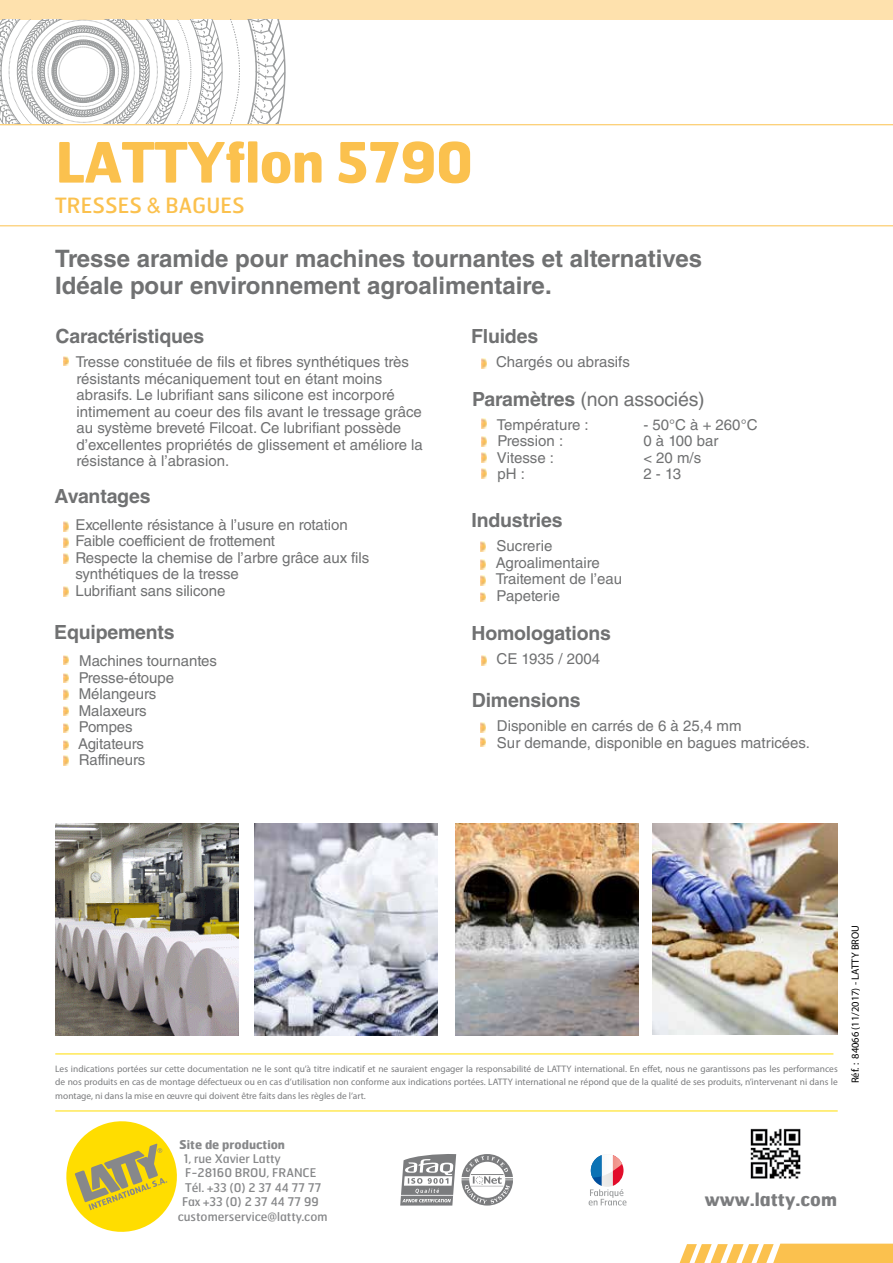
<style>
.page{position:relative;width:893px;height:1263px;background:#fff}
.page>*{position:absolute;margin:0;border:0;box-sizing:border-box;transform-origin:0 0}
.t1{font:700 55.5px "Hermes";letter-spacing:-.02em;color:#fbc14e}
.t2{font:700 24px/27px "Helvetica LT Std";color:#707172}
.t3{font:21px "Hermes";color:#fbc14e}
.t4{font:700 19.5px "Helvetica LT Std";letter-spacing:-.01em;color:#707172}
.t5{font:19.5px "Helvetica LT Std";letter-spacing:-.01em;color:#707172}
.t6{font:700 18px "Hermes";color:#7b7c7e}
.t7{font:15px/16.5px "Helvetica LT Std";color:#707172}
.t8{font:12px "Hermes";color:#87888a}
.t9{font:700 12px "Hermes";color:#87888a}
.t10{font:10.5px "Myriad Pro";color:#000}
.t11{font:9.45px/13.5px "Myriad Pro";color:#7b7c7e;text-align:justify}
.s1{font-family:"Arial"}
.s2{font-weight:700}
</style>
<div class="page">
<img style="left:455px;top:824px;width:183px;height:212px">
<div style="left:0;top:0;width:893px;height:20px;background:#fee1ad"></div>
<svg style="left:0;top:20px;width:286px;height:104px"></svg>
<svg style="left:0;top:124px;width:893px;height:102px"></svg>
<svg style="left:680px;top:1243px;width:213px;height:20px"></svg>
<svg style="left:400px;top:1154px;width:113px;height:51px"></svg>
<svg style="left:66px;top:1121px;width:111px;height:111px"></svg>
<hr style="left:55px;top:1110px;width:783px;height:1px;background:#fd0">
<hr style="left:55px;top:1053px;width:778px;height:1px;background:#fd0">
<svg style="left:589px;top:1155px;width:37px;height:50px"></svg>
<img style="left:750px;top:1128px;width:51px;height:51px">
<img style="left:55px;top:824px;width:183px;height:212px">
<img style="left:653px;top:824px;width:185px;height:210px">
<img style="left:255px;top:824px;width:182px;height:212px">
<svg style="left:481px;top:656px;width:5px;height:9px"></svg>
<svg style="left:480px;top:542px;width:5px;height:10px"></svg>
<svg style="left:480px;top:559px;width:5px;height:10px"></svg>
<svg style="left:480px;top:592px;width:5px;height:10px"></svg>
<svg style="left:480px;top:575px;width:5px;height:10px"></svg>
<svg style="left:482px;top:419px;width:5px;height:10px"></svg>
<svg style="left:482px;top:436px;width:5px;height:10px"></svg>
<svg style="left:482px;top:469px;width:5px;height:10px"></svg>
<svg style="left:482px;top:452px;width:5px;height:10px"></svg>
<svg style="left:64px;top:356px;width:5px;height:10px"></svg>
<svg style="left:64px;top:655px;width:5px;height:10px"></svg>
<svg style="left:64px;top:673px;width:5px;height:10px"></svg>
<svg style="left:63px;top:521px;width:6px;height:10px"></svg>
<svg style="left:63px;top:538px;width:5px;height:9px"></svg>
<svg style="left:63px;top:554px;width:5px;height:9px"></svg>
<svg style="left:63px;top:587px;width:5px;height:10px"></svg>
<svg style="left:482px;top:359px;width:5px;height:9px"></svg>
<svg style="left:64px;top:690px;width:5px;height:9px"></svg>
<svg style="left:64px;top:706px;width:5px;height:10px"></svg>
<svg style="left:64px;top:723px;width:5px;height:10px"></svg>
<svg style="left:64px;top:740px;width:5px;height:10px"></svg>
<svg style="left:64px;top:756px;width:5px;height:10px"></svg>
<svg style="left:480px;top:722px;width:6px;height:25px"></svg>
<h1 class="t1" style="left:55px;top:126px;width:419px">LATTYflon 5790</h1>
<h3 class="t3" style="left:55px;top:193px;width:191px">TRESSES <span class="s1">&amp;</span> BAGUES</h3>
<h2 class="t2" style="left:55px;top:244px;width:648px">Tresse aramide pour machines tournantes et alternatives<br>Idéale pour environnement agroalimentaire.</h2>
<h3 class="t4" style="left:55px;top:325px;width:150px">Caractéristiques</h3>
<p class="t7" style="left:76px;top:354px;width:349px">Tresse constituée de fils et fibres synthétiques très résistants mécaniquement tout en étant moins abrasifs. Le lubrifiant sans silicone est incorporé intimement au coeur des fils avant le tressage grâce au système breveté Filcoat. Ce lubrifiant possède d’excellentes propriétés de glissement et améliore la résistance à l’abrasion.</p>
<h3 class="t4" style="left:471px;top:325px;width:69px">Fluides</h3>
<p class="t7" style="left:496px;top:354px;width:135px">Chargés ou abrasifs</p>
<h3 class="t5" style="left:472px;top:388px;width:234px"><span class="s2">Paramètres</span> (non associés)</h3>
<p class="t7" style="left:497px;top:416px;width:93px">Température :</p>
<p class="t7" style="left:643px;top:416px;width:116px">- 50°C à + 260°C</p>
<p class="t7" style="left:498px;top:433px;width:67px">Pression :</p>
<p class="t7" style="left:643px;top:433px;width:77px">0 à 100 bar</p>
<p class="t7" style="left:497px;top:449px;width:59px">Vitesse :</p>
<p class="t7" style="left:643px;top:449px;width:59px">&lt; 20 m/s</p>
<p class="t7" style="left:498px;top:466px;width:29px">pH :</p>
<p class="t7" style="left:643px;top:466px;width:39px">2 - 13</p>
<h3 class="t4" style="left:55px;top:484px;width:97px">Avantages</h3>
<p class="t7" style="left:75px;top:516px;width:295px">Excellente résistance à l’usure en rotation Faible coefficient de frottement<br>Respecte la chemise de l’arbre grâce aux fils synthétiques de la tresse<br>Lubrifiant sans silicone</p>
<h3 class="t4" style="left:54px;top:620px;width:122px">Equipements</h3>
<p class="t7" style="left:78px;top:653px;width:140px">Machines tournantes<br>Presse-étoupe<br>Mélangeurs<br>Malaxeurs<br>Pompes<br>Agitateurs<br>Raffineurs</p>
<h3 class="t4" style="left:471px;top:509px;width:93px">Industries</h3>
<p class="t7" style="left:496px;top:538px;width:128px">Sucrerie<br>Agroalimentaire<br>Traitement de l’eau<br>Papeterie</p>
<h3 class="t4" style="left:471px;top:622px;width:141px">Homologations</h3>
<p class="t7" style="left:496px;top:651px;width:105px">CE 1935 / 2004</p>
<h3 class="t4" style="left:472px;top:688px;width:110px">Dimensions</h3>
<p class="t7" style="left:497px;top:717px;width:314px">Disponible en carrés de 6 à 25,4 mm<br>Sur demande, disponible en bagues matricées.</p>
<p class="t11" style="left:55px;top:1062px;width:784px">Les indications portées sur cette documentation ne le sont qu’à titre indicatif et ne sauraient engager la responsabilité de LATTY international. En effet, nous ne garantissons pas les performances de nos produits en cas de montage défectueux ou en cas d’utilisation non conforme aux indications portées. LATTY international ne répond que de la qualité de ses produits, n’intervenant ni dans le montage, ni dans la mise en œuvre qui doivent être faits dans les règles de l’art.</p>
<p class="t10" style="left:849px;top:1083px;width:160px;rotate:-90deg">Réf. : 84066 (11/2017) - LATTY BROU</p>
<p class="t9" style="left:179px;top:1136px;width:107px">Site de production</p>
<p class="t8" style="left:184px;top:1151px;width:99px">1, rue Xavier Latty</p>
<p class="t8" style="left:185px;top:1166px;width:133px">F-28160 BROU, FRANCE</p>
<p class="t8" style="left:185px;top:1180px;width:138px">Tél. +33 (0) 2 37 44 77 77</p>
<p class="t8" style="left:182px;top:1195px;width:138px">Fax +33 (0) 2 37 44 77 99</p>
<p class="t8" style="left:178px;top:1209px;width:151px">customerservice@latty.com</p>
<p class="t6" style="left:705px;top:1187px;width:134px">www.latty.com</p>
</div>
